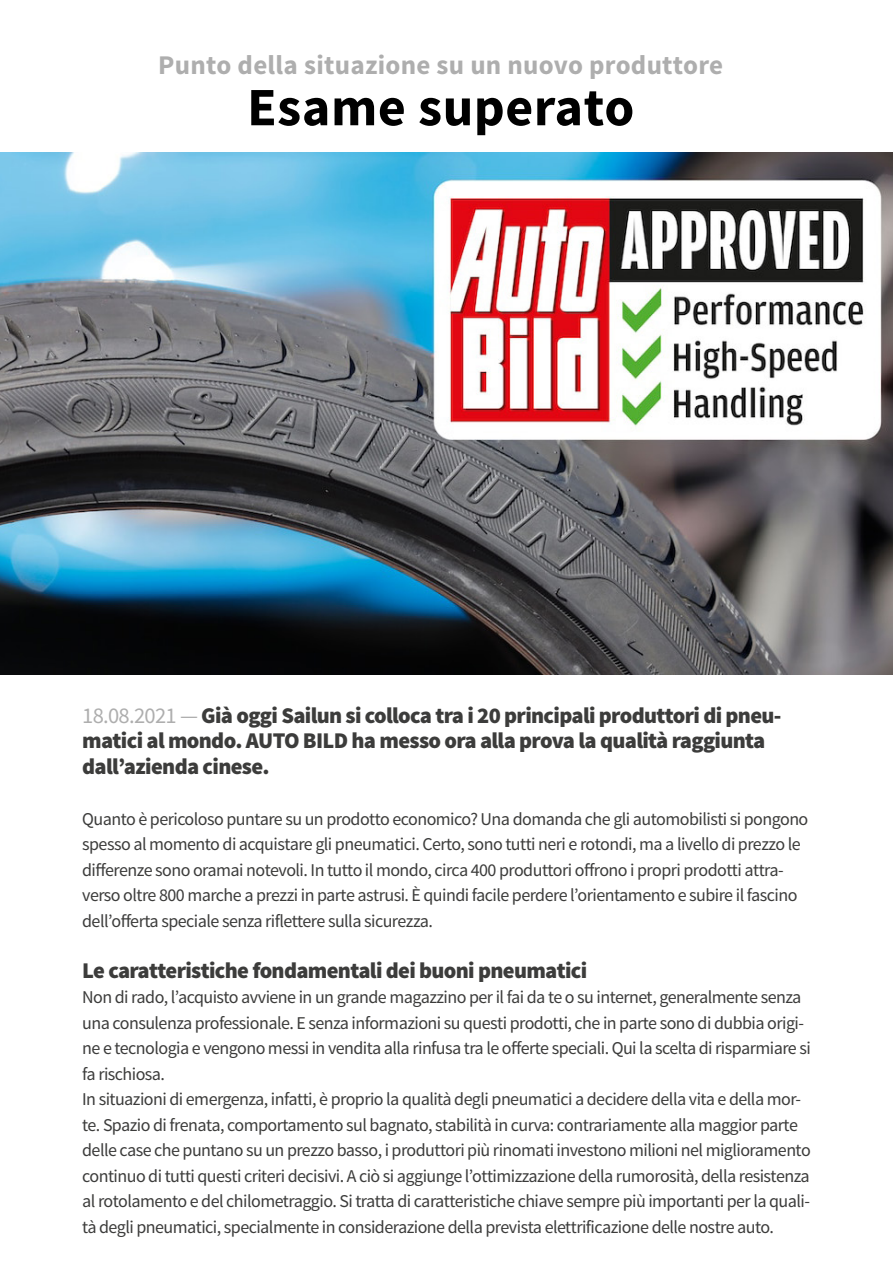
<style>
.page{position:relative;width:893px;height:1263px;background:#fff}
.page>*{position:absolute;margin:0;border:0;box-sizing:border-box;transform-origin:0 0}
.t1{font:700 54px "Source Sans Pro";letter-spacing:.01em;color:#000}
.t2{font:700 27px "Source Sans Pro";letter-spacing:.01em;color:#aeaeae}
.t3{font:900 22.5px/25.5px "Source Sans Pro";letter-spacing:-.03em;color:#3c3c3b}
.t4{font:18px/25.5px "Source Sans Pro";letter-spacing:-.03em;color:#3c3c3b}
.s1{font-weight:400;color:#aeaeae}
</style>
<div class="page">
<img style="left:0;top:152px;width:893px;height:523px">
<h2 class="t2" style="left:158px;top:48px;width:566px">Punto della situazione su un nuovo produttore</h2>
<h1 class="t1" style="left:247px;top:73px;width:389px">Esame superato</h1>
<p class="t3" style="left:82px;top:703px;width:701px"><span class="s1">18.08.2021 —</span> Già oggi Sailun si colloca tra i 20 principali produttori di pneu&shy;matici al mondo. AUTO BILD ha messo ora alla prova la qualità raggiunta dall’azienda cinese.</p>
<p class="t4" style="left:82px;top:806px;width:728px">Quanto è pericoloso puntare su un prodotto economico? Una domanda che gli automobilisti si pongono spesso al momento di acquistare gli pneumatici. Certo, sono tutti neri e rotondi, ma a livello di prezzo le differenze sono oramai notevoli. In tutto il mondo, circa 400 produttori offrono i propri prodotti attra&shy;verso oltre 800 marche a prezzi in parte astrusi. È quindi facile perdere l’orientamento e subire il fascino dell’offerta speciale senza riflettere sulla sicurezza.</p>
<p class="t3" style="left:82px;top:958px;width:507px">Le caratteristiche fondamentali dei buoni pneumatici</p>
<p class="t4" style="left:82px;top:985px;width:730px">Non di rado, l’acquisto avviene in un grande magazzino per il fai da te o su internet, generalmente senza una consulenza professionale. E senza informazioni su questi prodotti, che in parte sono di dubbia origi&shy;ne e tecnologia e vengono messi in vendita alla rinfusa tra le offerte speciali. Qui la scelta di risparmiare si fa rischiosa.<br>In situazioni di emergenza, infatti, è proprio la qualità degli pneumatici a decidere della vita e della mor&shy;te. Spazio di frenata, comportamento sul bagnato, stabilità in curva: contrariamente alla maggior parte delle case che puntano su un prezzo basso, i produttori più rinomati investono milioni nel miglioramento continuo di tutti questi criteri decisivi. A ciò si aggiunge l’ottimizzazione della rumorosità, della resistenza al rotolamento e del chilometraggio. Si tratta di caratteristiche chiave sempre più importanti per la quali&shy;tà degli pneumatici, specialmente in considerazione della prevista elettrificazione delle nostre auto.</p>
</div>
